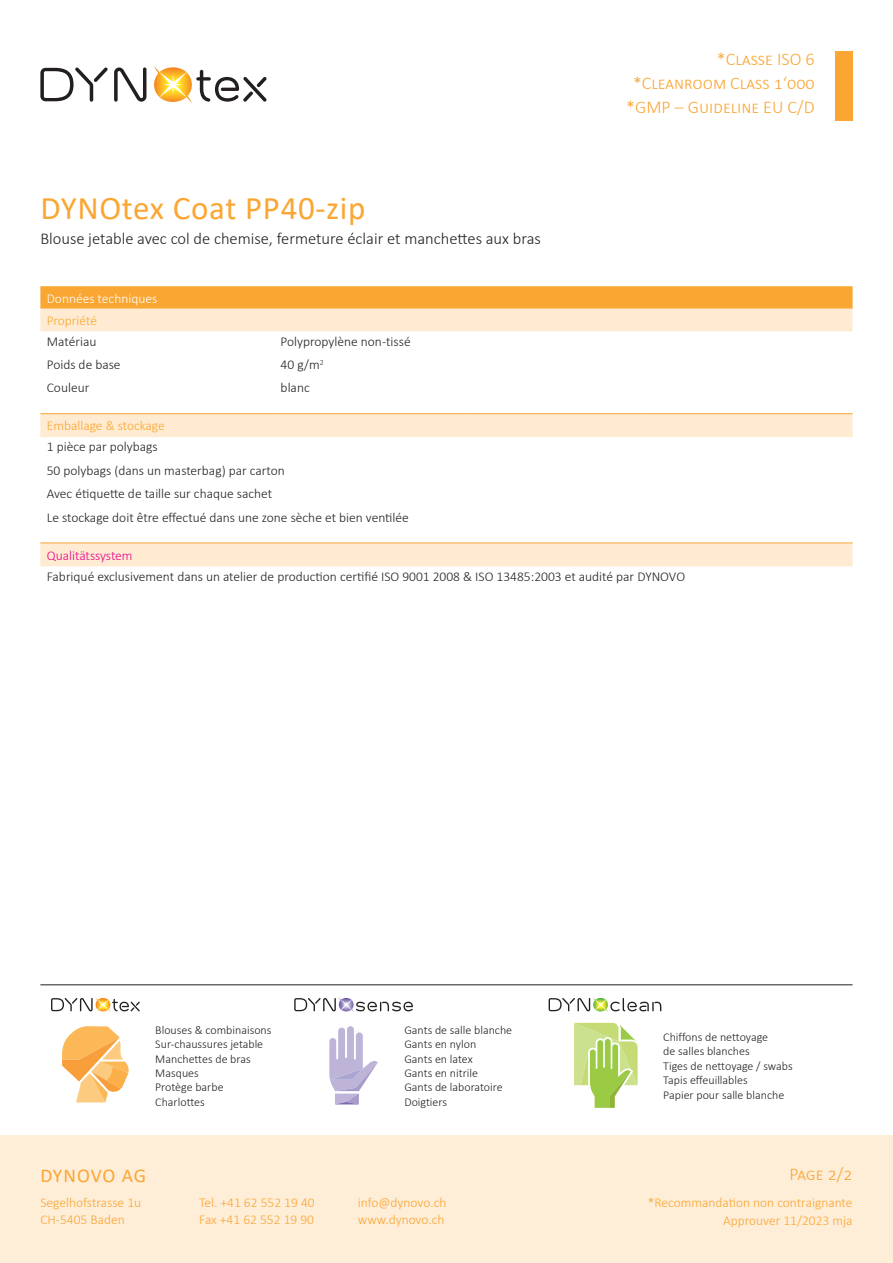
<style>
.page{position:relative;width:893px;height:1263px;background:#fff}
.page>*{position:absolute;margin:0;border:0;box-sizing:border-box;transform-origin:0 0}
.t1{font:33px "Calibri";letter-spacing:.02em;color:#faa633}
.t2{font:19.5px "Calibri";letter-spacing:.04em;color:#faa633}
.t3{font:300 18px/24px "Calibri";color:#faa633;text-align:center}
.t4{font:300 16.5px "Calibri";color:#231f20}
.t5{font:300 13.5px "Calibri";color:#231f20}
.t6{font:300 13.5px/17px "Calibri";color:#faa633}
.t7{font:300 13.5px "Calibri";color:#fff}
.t8{font:300 13.5px "Calibri";letter-spacing:-.005em;color:#ed028c}
.t9{font:300 12px/14.4px "Calibri";color:#231f20}
</style>
<div class="page">
<div style="left:0;top:1135px;width:893px;height:128px;background:#feedd7"></div>
<hr style="left:40px;top:984px;width:813px;height:1px;background:#231f20">
<svg style="left:549px;top:997px;width:112px;height:15px"></svg>
<svg style="left:294px;top:998px;width:119px;height:14px"></svg>
<svg style="left:51px;top:997px;width:89px;height:15px"></svg>
<svg style="left:329px;top:1026px;width:49px;height:78px"></svg>
<svg style="left:574px;top:1023px;width:64px;height:85px"></svg>
<svg style="left:62px;top:1026px;width:67px;height:76px"></svg>
<svg style="left:40px;top:67px;width:68px;height:35px"></svg>
<svg style="left:114px;top:67px;width:32px;height:35px"></svg>
<svg style="left:154px;top:66px;width:113px;height:37px"></svg>
<div style="left:835px;top:51px;width:18px;height:69px;background:#faa633"></div>
<svg style="left:40px;top:286px;width:813px;height:23px;background:#faa838"></svg>
<svg style="left:40px;top:309px;width:813px;height:257px"></svg>
<hr style="left:40px;top:413px;width:234px;height:1px;background:#faa633">
<hr style="left:274px;top:413px;width:192px;height:1px;background:#faa633">
<hr style="left:466px;top:413px;width:178px;height:1px;background:#faa633">
<hr style="left:644px;top:413px;width:209px;height:1px;background:#faa633">
<hr style="left:40px;top:542px;width:234px;height:1px;background:#faa633">
<hr style="left:274px;top:542px;width:192px;height:1px;background:#faa633">
<hr style="left:466px;top:542px;width:178px;height:1px;background:#faa633">
<hr style="left:644px;top:542px;width:209px;height:1px;background:#faa633">
<p class="t1" style="left:40px;top:185px;width:327px">DYNOtex Coat PP40-zip</p>
<p class="t4" style="left:40px;top:228px;width:502px">Blouse jetable avec col de chemise, fermeture éclair et manchettes aux bras</p>
<p class="t3" style="left:717px;top:46px;width:99px">*Classe ISO 6</p>
<p class="t3" style="left:626px;top:70px;width:190px">*Cleanroom Class 1‘000 *GMP – Guideline EU C/D</p>
<p class="t7" style="left:47px;top:290px;width:112px">Données techniques</p>
<p class="t6" style="left:47px;top:312px;width:52px">Propriété</p>
<p class="t5" style="left:47px;top:333px;width:51px">Matériau</p>
<p class="t5" style="left:281px;top:333px;width:132px">Polypropylène non-tissé</p>
<p class="t5" style="left:47px;top:356px;width:75px">Poids de base</p>
<p class="t5" style="left:281px;top:356px;width:45px">40 g/m<sup>2</sup></p>
<p class="t5" style="left:47px;top:380px;width:44px">Couleur</p>
<p class="t5" style="left:281px;top:380px;width:31px">blanc</p>
<p class="t6" style="left:47px;top:417px;width:120px">Emballage &amp; stockage</p>
<p class="t5" style="left:47px;top:439px;width:113px">1 pièce par polybags</p>
<p class="t5" style="left:47px;top:462px;width:240px">50 polybags (dans un masterbag) par carton</p>
<p class="t5" style="left:47px;top:485px;width:227px">Avec étiquette de taille sur chaque sachet</p>
<p class="t5" style="left:47px;top:509px;width:364px">Le stockage doit être effectué dans une zone sèche et bien ventilée</p>
<p class="t8" style="left:47px;top:547px;width:87px">Qualitätssystem</p>
<p class="t5" style="left:47px;top:568px;width:640px">Fabriqué exclusivement dans un atelier de production certifié ISO 9001 2008 &amp; ISO 13485:2003 et audité par DYNOVO</p>
<p class="t9" style="left:155px;top:1022px;width:118px">Blouses &amp; combinaisons</p>
<p class="t9" style="left:155px;top:1037px;width:109px">Sur-chaussures jetable</p>
<p class="t9" style="left:155px;top:1051px;width:97px">Manchettes de bras</p>
<p class="t9" style="left:155px;top:1066px;width:45px">Masques</p>
<p class="t9" style="left:155px;top:1080px;width:70px">Protège barbe</p>
<p class="t9" style="left:155px;top:1094px;width:51px">Charlottes</p>
<p class="t9" style="left:404px;top:1022px;width:109px">Gants de salle blanche<br>Gants en nylon</p>
<p class="t9" style="left:404px;top:1051px;width:70px">Gants en latex</p>
<p class="t9" style="left:404px;top:1066px;width:75px">Gants en nitrile</p>
<p class="t9" style="left:404px;top:1080px;width:100px">Gants de laboratoire</p>
<p class="t9" style="left:404px;top:1094px;width:44px">Doigtiers</p>
<p class="t2" style="left:40px;top:1161px;width:107px">DYNOVO AG</p>
<p class="t6" style="left:40px;top:1194px;width:102px">Segelhofstrasse 1u<br>CH-5405 Baden</p>
<p class="t6" style="left:199px;top:1194px;width:117px">Tel. +41 62 552 19 40<br>Fax +41 62 552 19 90</p>
<p class="t6" style="left:358px;top:1194px;width:90px">info@dynovo.ch www.dynovo.ch</p>
<p class="t9" style="left:663px;top:1030px;width:106px">Chiffons de nettoyage</p>
<p class="t9" style="left:663px;top:1044px;width:88px">de salles blanches</p>
<p class="t9" style="left:663px;top:1058px;width:131px">Tiges de nettoyage / swabs</p>
<p class="t9" style="left:663px;top:1073px;width:86px">Tapis effeuillables</p>
<p class="t9" style="left:663px;top:1087px;width:123px">Papier pour salle blanche</p>
<p class="t3" style="left:789px;top:1162px;width:65px">Page 2/2</p>
<p class="t6" style="left:723px;top:1211px;width:131px">Approuver 11/2023 mja</p>
<p class="t6" style="left:648px;top:1194px;width:206px">*Recommandation non contraignante</p>
</div>
